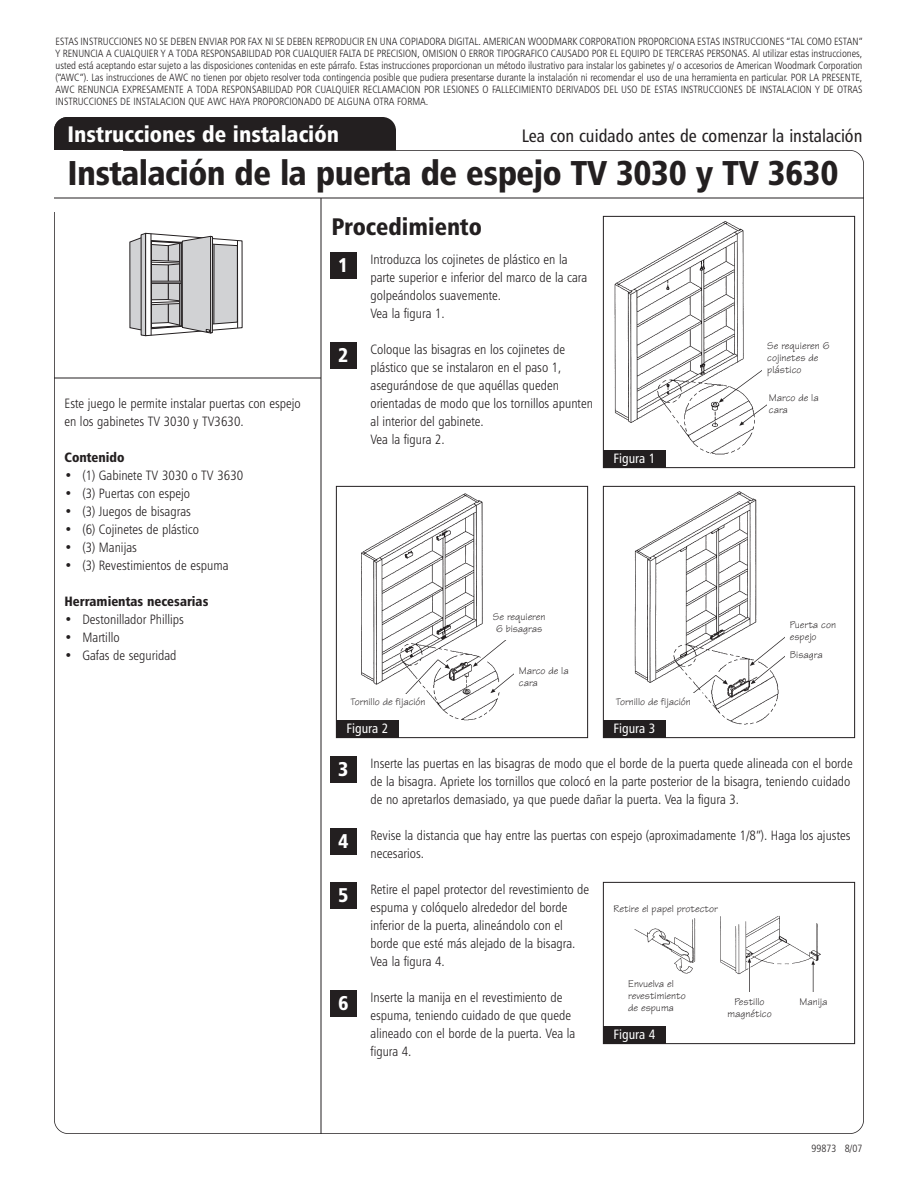
<style>
.page{position:relative;width:918px;height:1188px;background:#fff}
.page>*{position:absolute;margin:0;border:0;box-sizing:border-box;transform-origin:0 0}
.t1{font:34.5px "Humanist 777 BT Black Condensed B";letter-spacing:-.015em;color:#231f20}
.t2{font:24px "Humanist 777 BT Black Condensed B";color:#231f20}
.t3{font:22.5px "Humanist 777 BT Black Condensed B";color:#fff}
.t4{font:19.95px "Humanist 777 BT Black Condensed B";color:#fff}
.t5{font:18px "Humanist 777 BT Roman Condensed B";color:#231f20}
.t6{font:13.5px/18px "Humanist 777 BT Light Condensed B";color:#231f20}
.t7{font:13.5px "Humanist 777 BT Black Condensed B";color:#231f20}
.t8{font:13.5px "Humanist 777 BT Roman Condensed B";color:#fff}
.t9{font:10.5px/12px "Humanist 777 BT Light Condensed B";color:#231f20;text-align:justify}
.t10{font:10.5px/12px "Tekton";color:#231f20}
</style>
<div class="page">
<div style="left:54px;top:117px;width:342px;height:77px;background:#231f20;border-radius:14px"></div>
<div style="left:54px;top:150px;width:810px;height:984px;background:#fff;border-radius:14px"></div>
<div style="left:55px;top:151px;width:68px;height:61px;background:#fff"></div>
<hr style="left:54px;top:198px;width:810px;height:1px;background:#231f20">
<hr style="left:321px;top:198px;width:1px;height:936px;background:#231f20">
<hr style="left:54px;top:378px;width:267px;height:1px;background:#231f20">
<div style="left:330px;top:252px;width:27px;height:27px;background:#231f20"></div>
<div style="left:330px;top:828px;width:27px;height:27px;background:#231f20"></div>
<svg style="left:129px;top:233px;width:114px;height:104px"></svg>
<hr style="left:151px;top:234px;width:1px;height:101px;background:#231f20">
<hr style="left:237px;top:241px;width:1px;height:87px;background:#231f20">
<img style="left:614px;top:221px;width:153px;height:234px">
<div style="left:603px;top:216px;width:252px;height:252px;border:1px solid #231f20"></div>
<div style="left:763px;top:340px;width:80px;height:52px;background:#fff"></div>
<div style="left:603px;top:450px;width:63px;height:18px;background:#231f20"></div>
<img style="left:361px;top:493px;width:153px;height:228px">
<div style="left:336px;top:486px;width:252px;height:252px;border:1px solid #231f20"></div>
<div style="left:491px;top:612px;width:57px;height:27px;background:#fff"></div>
<div style="left:336px;top:720px;width:63px;height:18px;background:#231f20"></div>
<div style="left:346px;top:694px;width:82px;height:23px;background:#fff"></div>
<img style="left:634px;top:491px;width:151px;height:234px">
<div style="left:603px;top:486px;width:252px;height:252px;border:1px solid #231f20"></div>
<div style="left:603px;top:720px;width:63px;height:18px;background:#231f20"></div>
<div style="left:611px;top:694px;width:83px;height:25px;background:#fff"></div>
<div style="left:330px;top:342px;width:27px;height:27px;background:#231f20"></div>
<div style="left:330px;top:756px;width:27px;height:27px;background:#231f20"></div>
<img style="left:634px;top:910px;width:187px;height:82px">
<div style="left:603px;top:882px;width:252px;height:162px;border:1px solid #231f20"></div>
<div style="left:603px;top:1026px;width:63px;height:18px;background:#231f20"></div>
<div style="left:330px;top:882px;width:27px;height:27px;background:#231f20"></div>
<div style="left:330px;top:990px;width:27px;height:27px;background:#231f20"></div>
<p class="t9" style="left:56px;top:36px;width:809px">ESTAS INSTRUCCIONES NO SE DEBEN ENVIAR POR FAX NI SE DEBEN REPRODUCIR EN UNA COPIADORA DIGITAL. AMERICAN WOODMARK CORPORATION PROPORCIONA ESTAS INSTRUCCIONES “TAL COMO ESTAN” Y RENUNCIA A CUALQUIER Y A TODA RESPONSABILIDAD POR CUALQUIER FALTA DE PRECISION, OMISION O ERROR TIPOGRAFICO CAUSADO POR EL EQUIPO DE TERCERAS PERSONAS. Al utilizar estas instrucciones, usted está aceptando estar sujeto a las disposiciones contenidas en este párrafo. Estas instrucciones proporcionan un método ilustrativo para instalar los gabinetes y/ o accesorios de American Woodmark Corporation (“AWC”). Las instrucciones de AWC no tienen por objeto resolver toda contingencia posible que pudiera presentarse durante la instalación ni recomendar el uso de una herramienta en particular. POR LA PRESENTE, AWC RENUNCIA EXPRESAMENTE A TODA RESPONSABILIDAD POR CUALQUIER RECLAMACION POR LESIONES O FALLECIMIENTO DERIVADOS DEL USO DE ESTAS INSTRUCCIONES DE INSTALACION Y DE OTRAS INSTRUCCIONES DE INSTALACION QUE AWC HAYA PROPORCIONADO DE ALGUNA OTRA FORMA.</p>
<h3 class="t3" style="left:68px;top:125px;width:273px">Instrucciones de instalación</h3>
<h3 class="t5" style="left:522px;top:128px;width:342px">Lea con cuidado antes de comenzar la instalación</h3>
<h1 class="t1" style="left:68px;top:158px;width:773px">Instalación de la puerta de espejo TV 3030 y TV 3630</h1>
<p class="t6" style="left:64px;top:395px;width:238px">Este juego le permite instalar puertas con espejo en los gabinetes TV 3030 y TV3630.</p>
<p class="t7" style="left:64px;top:451px;width:62px">Contenido</p>
<p class="t6" style="left:64px;top:467px;width:180px">• (1) Gabinete TV 3030 o TV 3630</p>
<p class="t6" style="left:64px;top:485px;width:127px">• (3) Puertas con espejo</p>
<p class="t6" style="left:64px;top:503px;width:128px">• (3) Juegos de bisagras</p>
<p class="t6" style="left:64px;top:521px;width:136px">• (6) Cojinetes de plástico</p>
<p class="t6" style="left:64px;top:539px;width:74px">• (3) Manijas</p>
<p class="t6" style="left:64px;top:557px;width:166px">• (3) Revestimientos de espuma</p>
<p class="t7" style="left:64px;top:595px;width:145px">Herramientas necesarias</p>
<p class="t6" style="left:64px;top:611px;width:121px">• Destonillador Phillips</p>
<p class="t6" style="left:64px;top:629px;width:57px">• Martillo</p>
<p class="t6" style="left:64px;top:647px;width:114px">• Gafas de seguridad</p>
<h2 class="t2" style="left:332px;top:217px;width:152px">Procedimiento</h2>
<h3 class="t4" style="left:338px;top:257px;width:12px">1</h3>
<h3 class="t4" style="left:338px;top:347px;width:12px">2</h3>
<p class="t6" style="left:370px;top:251px;width:218px">Introduzca los cojinetes de plástico en la parte superior e inferior del marco de la cara golpeándolos suavemente.<br>Vea la figura 1.</p>
<p class="t6" style="left:370px;top:341px;width:224px">Coloque las bisagras en los cojinetes de plástico que se instalaron en el paso 1, asegurándose de que aquéllas queden orientadas de modo que los tornillos apunten al interior del gabinete.<br>Vea la figura 2.</p>
<p class="t8" style="left:614px;top:453px;width:44px">Figura 1</p>
<p class="t10" style="left:351px;top:697px;width:77px">Tornillo de fijación</p>
<p class="t8" style="left:346px;top:723px;width:44px">Figura 2</p>
<p class="t10" style="left:493px;top:613px;width:54px;text-align:center">Se requieren<br>6 bisagras</p>
<p class="t10" style="left:519px;top:666px;width:51px">Marco de la cara</p>
<p class="t10" style="left:616px;top:697px;width:77px">Tornillo de fijación</p>
<p class="t8" style="left:614px;top:723px;width:44px">Figura 3</p>
<p class="t10" style="left:767px;top:341px;width:64px">Se requieren 6 cojinetes de plástico</p>
<p class="t10" style="left:769px;top:393px;width:51px">Marco de la cara</p>
<p class="t10" style="left:790px;top:620px;width:48px">Puerta con espejo</p>
<p class="t10" style="left:790px;top:651px;width:34px">Bisagra</p>
<h3 class="t4" style="left:338px;top:761px;width:12px">3</h3>
<h3 class="t4" style="left:338px;top:833px;width:12px">4</h3>
<h3 class="t4" style="left:338px;top:887px;width:12px">5</h3>
<h3 class="t4" style="left:338px;top:995px;width:12px">6</h3>
<p class="t6" style="left:370px;top:755px;width:484px">Inserte las puertas en las bisagras de modo que el borde de la puerta quede alineada con el borde de la bisagra. Apriete los tornillos que colocó en la parte posterior de la bisagra, teniendo cuidado de no apretarlos demasiado, ya que puede dañar la puerta. Vea la figura 3.</p>
<p class="t6" style="left:370px;top:827px;width:482px">Revise la distancia que hay entre las puertas con espejo (aproximadamente 1/8”). Haga los ajustes necesarios.</p>
<p class="t6" style="left:370px;top:881px;width:220px">Retire el papel protector del revestimiento de espuma y colóquelo alrededor del borde inferior de la puerta, alineándolo con el borde que esté más alejado de la bisagra.<br>Vea la figura 4.</p>
<p class="t6" style="left:370px;top:989px;width:206px">Inserte la manija en el revestimiento de espuma, teniendo cuidado de que quede alineado con el borde de la puerta. Vea la figura 4.</p>
<p class="t10" style="left:614px;top:904px;width:106px">Retire el papel protector</p>
<p class="t10" style="left:628px;top:979px;width:59px">Envuelva el revestimiento de espuma</p>
<p class="t10" style="left:735px;top:997px;width:31px">Pestillo</p>
<p class="t10" style="left:799px;top:997px;width:30px">Manija</p>
<p class="t10" style="left:728px;top:1009px;width:46px">magnético</p>
<p class="t8" style="left:614px;top:1029px;width:44px">Figura 4</p>
<p class="t9" style="left:811px;top:1143px;width:53px">99873 8/07</p>
</div>
